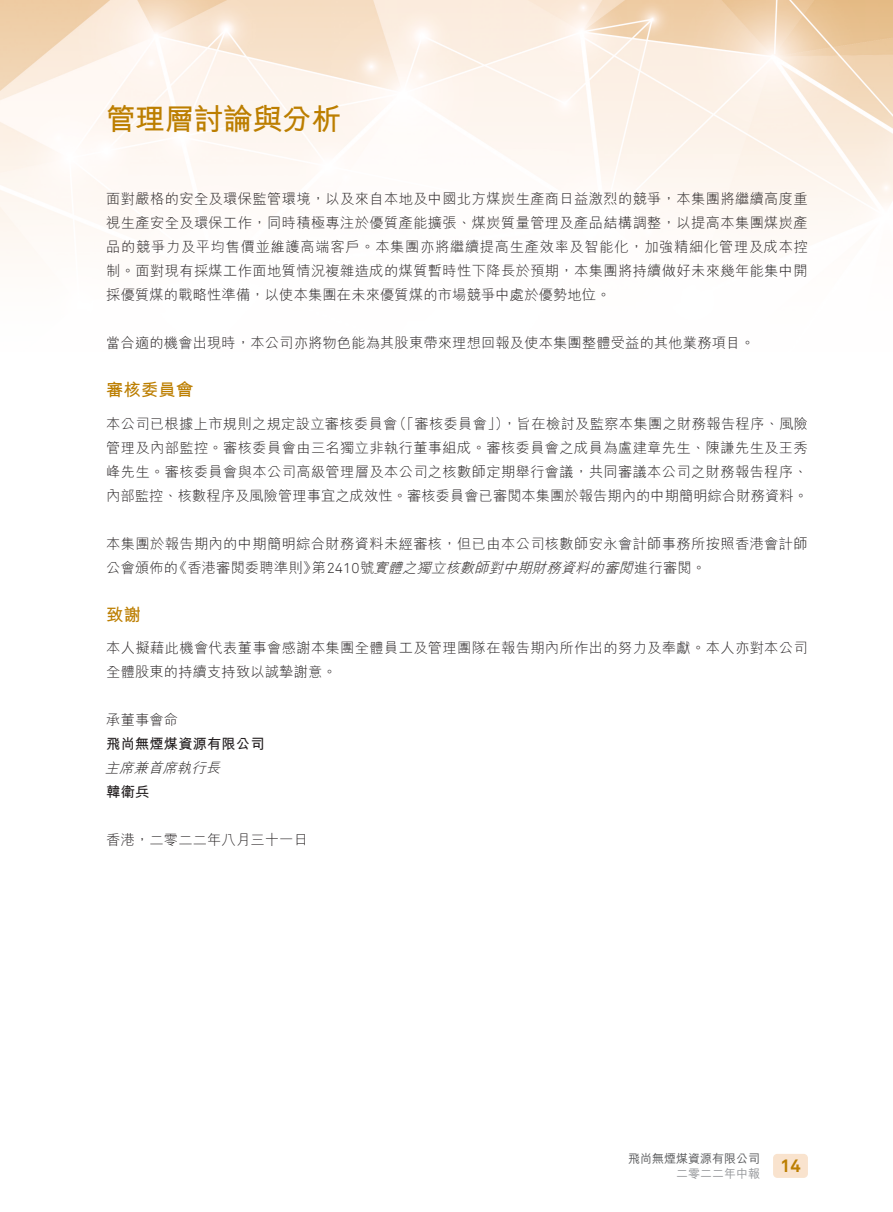
<style>
.page{position:relative;width:893px;height:1212px;background:#fff}
.page>*{position:absolute;margin:0;border:0;box-sizing:border-box;transform-origin:0 0}
.t1{font:700 30px "M Hei HK";letter-spacing:-.02em;color:#bc7e00}
.t2{font:700 18px "Akkurat Pro";color:#bc7e00}
.t3{font:700 17.25px "M Hei HK";letter-spacing:.01em;color:#bc7e00}
.t4{font:300 14.25px/24px "M Hei HK";letter-spacing:.025em;color:#231f20}
.t5{font:700 14.25px "M Hei HK";letter-spacing:.01em;color:#231f20}
.t6{font:italic 300 14.25px "M Hei HK";color:#231f20}
.t7{font:500 12px "M Hei HK";color:#57585a}
.t8{font:500 12px "M Hei HK";color:#939598}
.s1{font-family:"Akkurat Light Pro";font-weight:400}
.s2{font-style:italic}
</style>
<div class="page">
<img style="left:0;top:0;width:893px;height:257px">
<div style="left:773px;top:1154px;width:35px;height:24px;background:#f9e3ce;border-radius:4px"></div>
<h1 class="t1" style="left:106px;top:97px;width:237px">管理層討論與分析</h1>
<p class="t4" style="left:106px;top:187px;width:703px;text-align:justify">面對嚴格的安全及環保監管環境，以及來自本地及中國北方煤炭生產商日益激烈的競爭，本集團將繼續高度重視生產安全及環保工作，同時積極專注於優質產能擴張、煤炭質量管理及產品結構調整，以提高本集團煤炭產品的競爭力及平均售價並維護高端客戶。本集團亦將繼續提高生產效率及智能化，加強精細化管理及成本控制。面對現有採煤工作面地質情況複雜造成的煤質暫時性下降長於預期，本集團將持續做好未來幾年能集中開採優質煤的戰略性準備，以使本集團在未來優質煤的市場競爭中處於優勢地位。</p>
<p class="t4" style="left:106px;top:331px;width:650px">當合適的機會出現時，本公司亦將物色能為其股東帶來理想回報及使本集團整體受益的其他業務項目。</p>
<p class="t3" style="left:106px;top:377px;width:89px">審核委員會</p>
<p class="t4" style="left:502px;top:411px;width:307px">，旨在檢討及監察本集團之財務報告程序、風險</p>
<p class="t4" style="left:393px;top:411px;width:118px">（「審核委員會」）</p>
<p class="t4" style="left:106px;top:411px;width:703px">本公司已根據上市規則之規定設立審核委員會<br>管理及內部監控。審核委員會由三名獨立非執行董事組成。審核委員會之成員為盧建章先生、陳謙先生及王秀峰先生。審核委員會與本公司高級管理層及本公司之核數師定期舉行會議，共同審議本公司之財務報告程序、內部監控、核數程序及風險管理事宜之成效性。審核委員會已審閱本集團於報告期內的中期簡明綜合財務資料。</p>
<p class="t4" style="left:312px;top:531px;width:497px;text-indent:-206px">本集團於報告期內的中期簡明綜合財務資料未經審核，但已由本公司核數師安永會計師事務所按照香港會計師第 <span class="s1">2 4 1 0</span> 號<span class="s2">實體之獨立核數師對中期財務資料的審閱</span>進行審閱。</p>
<p class="t4" style="left:106px;top:555px;width:73px">公會頒佈的</p>
<p class="t3" style="left:106px;top:602px;width:36px">致謝</p>
<p class="t4" style="left:106px;top:636px;width:703px">本人擬藉此機會代表董事會感謝本集團全體員工及管理團隊在報告期內所作出的努力及奉獻。本人亦對本公司全體股東的持續支持致以誠摯謝意。</p>
<p class="t4" style="left:106px;top:708px;width:73px">承董事會命</p>
<p class="t5" style="left:106px;top:733px;width:160px">飛尚無煙煤資源有限公司</p>
<p class="t6" style="left:105px;top:761px;width:120px">主席兼首席執行長</p>
<p class="t5" style="left:106px;top:781px;width:45px">韓衛兵</p>
<p class="t4" style="left:106px;top:828px;width:203px">香港，二零二二年八月三十一日</p>
<p class="t4" style="left:173px;top:555px;width:145px">《香港審閱委聘準則》</p>
<p class="t7" style="left:628px;top:1149px;width:133px">飛尚無煙煤資源有限公司</p>
<p class="t8" style="left:676px;top:1164px;width:85px">二零二二年中報</p>
<p class="t2" style="left:780px;top:1155px;width:22px">14</p>
</div>
